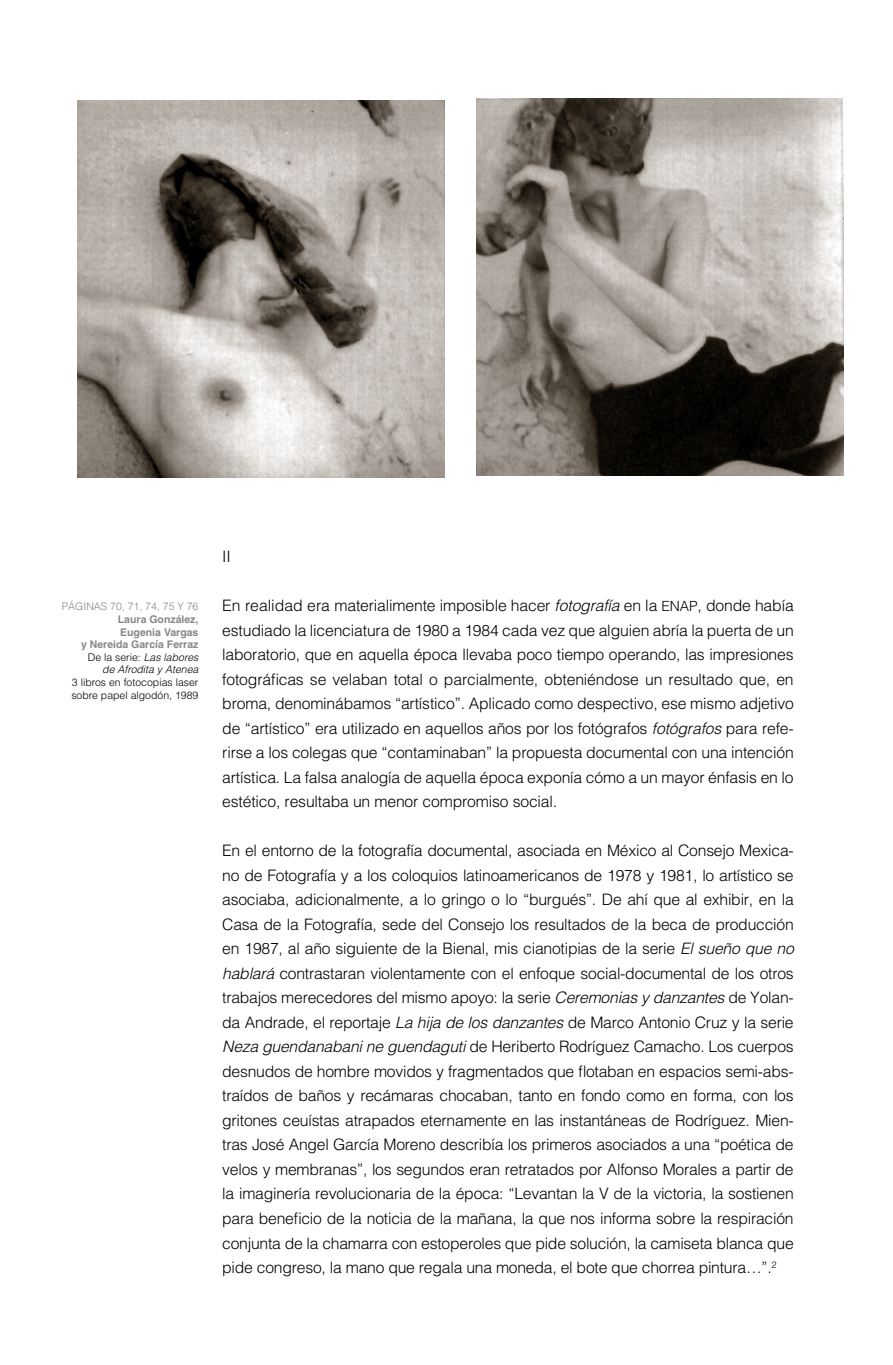
<style>
.page{position:relative;width:893px;height:1365px;background:#fff}
.page>*{position:absolute;margin:0;border:0;box-sizing:border-box;transform-origin:0 0}
.t1{font:300 15.75px/24.5px "Helvetica";letter-spacing:-.01em;color:#000;text-align:justify}
.t2{font:700 10.5px/12.6px "Helvetica";color:#868787;text-align:right}
.t3{font:300 10.5px/12.6px "Helvetica";color:#000}
.t4{font:300 10.5px "Helvetica";color:#868787}
.s1{font-weight:300;color:#000}
.s2{font-weight:300;font-style:italic;color:#000}
.s3{font-style:italic}
.s4{font-size:14px}
</style>
<div class="page">
<img style="left:77px;top:101px;width:368px;height:377px">
<img style="left:476px;top:99px;width:367px;height:377px">
<p class="t4" style="left:62px;top:600px;width:138px">PáGINAS 70, 71, 74, 75 Y 76</p>
<p class="t2" style="left:81px;top:612px;width:119px">Laura González,<br>Eugenia Vargas<br>y Nereida García Ferraz<br><span class="s1">De la serie:</span> <span class="s2">Las labores de Afrodita y Atenea</span></p>
<p class="t3" style="left:71px;top:675px;width:129px">3 libros en fotocopias laser sobre papel algodón, 1989</p>
<p class="t1" style="left:222px;top:544px;width:10px">ii</p>
<p class="t1" style="left:222px;top:593px;width:573px">En realidad era materialimente imposible hacer <span class="s3">fotografía</span> en la <span class="s4">ENAP</span>, donde había estudiado la licenciatura de 1980 a 1984 cada vez que alguien abría la puerta de un laboratorio, que en aquella época llevaba poco tiempo operando, las impresiones fotográficas se velaban total o parcialmente, obteniéndose un resultado que, en broma, denominábamos “artístico”. Aplicado como despectivo, ese mismo adjetivo de “artístico” era utilizado en aquellos años por los fotógrafos <span class="s3">fotógrafos</span> para refe&shy;rirse a los colegas que “contaminaban” la propuesta documental con una intención artística. La falsa analogía de aquella época exponía cómo a un mayor énfasis en lo estético, resultaba un menor compromiso social.</p>
<p class="t1" style="left:222px;top:838px;width:573px">En el entorno de la fotografía documental, asociada en México al Consejo Mexica&shy;no de Fotografía y a los coloquios latinoamericanos de 1978 y 1981, lo artístico se asociaba, adicionalmente, a lo gringo o lo “burgués”. De ahí que al exhibir, en la Casa de la Fotografía, sede del Consejo los resultados de la beca de producción en 1987, al año siguiente de la Bienal, mis cianotipias de la serie <span class="s3">El sueño que no hablará</span> contrastaran violentamente con el enfoque social-documental de los otros trabajos merecedores del mismo apoyo: la serie <span class="s3">Ceremonias y danzantes</span> de Yolan&shy;da Andrade, el reportaje <span class="s3">La hija de los danzantes</span> de Marco Antonio Cruz y la serie <span class="s3">Neza guendanabani ne guendaguti</span> de Heriberto Rodríguez Camacho. Los cuerpos desnudos de hombre movidos y fragmentados que flotaban en espacios semi-abs&shy;traídos de baños y recámaras chocaban, tanto en fondo como en forma, con los gritones ceuístas atrapados eternamente en las instantáneas de Rodríguez. Mien&shy;tras José Angel García Moreno describía los primeros asociados a una “poética de velos y membranas”, los segundos eran retratados por Alfonso Morales a partir de la imaginería revolucionaria de la época: “Levantan la V de la victoria, la sostienen para beneficio de la noticia de la mañana, la que nos informa sobre la respiración conjunta de la chamarra con estoperoles que pide solución, la camiseta blanca que pide congreso, la mano que regala una moneda, el bote que chorrea pintura…”.<sup>2</sup></p>
</div>
